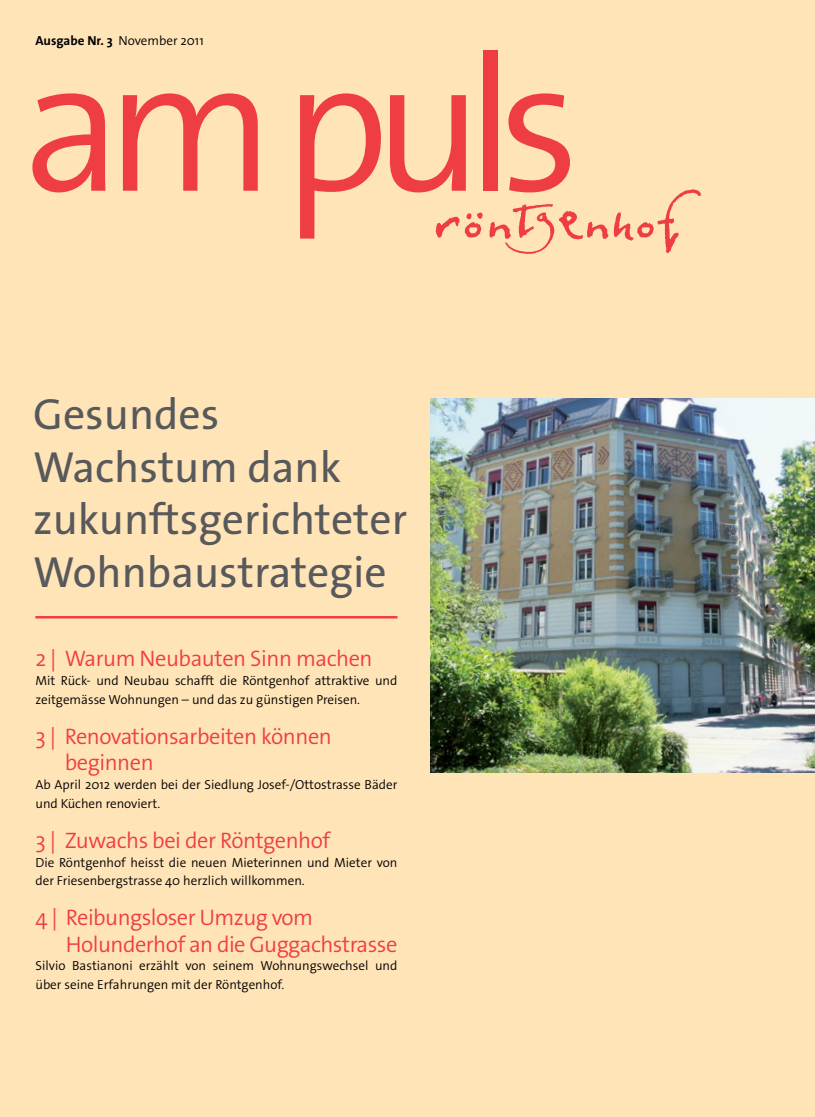
<style>
.page{position:relative;width:815px;height:1117px;background:#fff}
.page>*{position:absolute;margin:0;border:0;box-sizing:border-box;transform-origin:0 0}
.t1{font:300 192.12px "The Sans Os F";letter-spacing:-.09em;color:#ef3e42}
.t2{font:43.75px/52.5px "The Sans Os F";color:#58595b}
.t3{font:300 22.5px/26.2px "The Sans Os F";letter-spacing:-.02em;color:#ef3e42}
.t4{font:300 13.12px/18.8px "The Sans Os F";color:#000}
.s1{font-weight:700}
</style>
<div class="page">
<div style="left:0;top:0;width:815px;height:1116px;background:#ffe4b8"></div>
<svg style="left:436px;top:212px;width:47px;height:25px"></svg>
<svg style="left:490px;top:204px;width:118px;height:50px"></svg>
<svg style="left:614px;top:189px;width:87px;height:64px"></svg>
<img style="left:431px;top:398px;width:384px;height:374px">
<hr style="left:35px;top:616px;width:362px;height:2px;background:#ef3e42">
<p class="t4" style="left:35px;top:31px;width:170px"><span class="s1">Ausgabe Nr. 3</span> November 2011</p>
<h1 class="t1" style="left:23px;top:2px;width:559px">am puls</h1>
<h2 class="t2" style="left:33px;top:388px;width:376px">Gesundes<br>Wachstum dank zukunftsgerichteter<br>Wohnbaustrategie</h2>
<h3 class="t3" style="left:35px;top:645px;width:339px">2 | Warum Neubauten Sinn machen</h3>
<p class="t4" style="left:35px;top:671px;width:364px">Mit Rück- und Neubau schafft die Röntgenhof attraktive und zeitgemässe Wohnungen – und das zu günstigen Preisen.</p>
<h3 class="t3" style="left:65px;top:723px;width:269px;text-indent:-29px">3 | Renovationsarbeiten können beginnen</h3>
<p class="t4" style="left:35px;top:775px;width:364px">Ab April 2012 werden bei der Siedlung Josef-/Ottostrasse Bäder und Küchen renoviert.</p>
<h3 class="t3" style="left:35px;top:827px;width:296px">3 | Zuwachs bei der Röntgenhof</h3>
<p class="t4" style="left:35px;top:852px;width:364px">Die Röntgenhof heisst die neuen Mieterinnen und Mieter von der Friesenbergstrasse 40 herzlich willkommen.</p>
<h3 class="t3" style="left:66px;top:904px;width:333px;text-indent:-31px">4 | Reibungsloser Umzug vom<br>Holunderhof an die Guggachstrasse</h3>
<p class="t4" style="left:35px;top:956px;width:364px">Silvio Bastianoni erzählt von seinem Wohnungswechsel und über seine Erfahrungen mit der Röntgenhof.</p>
</div>
